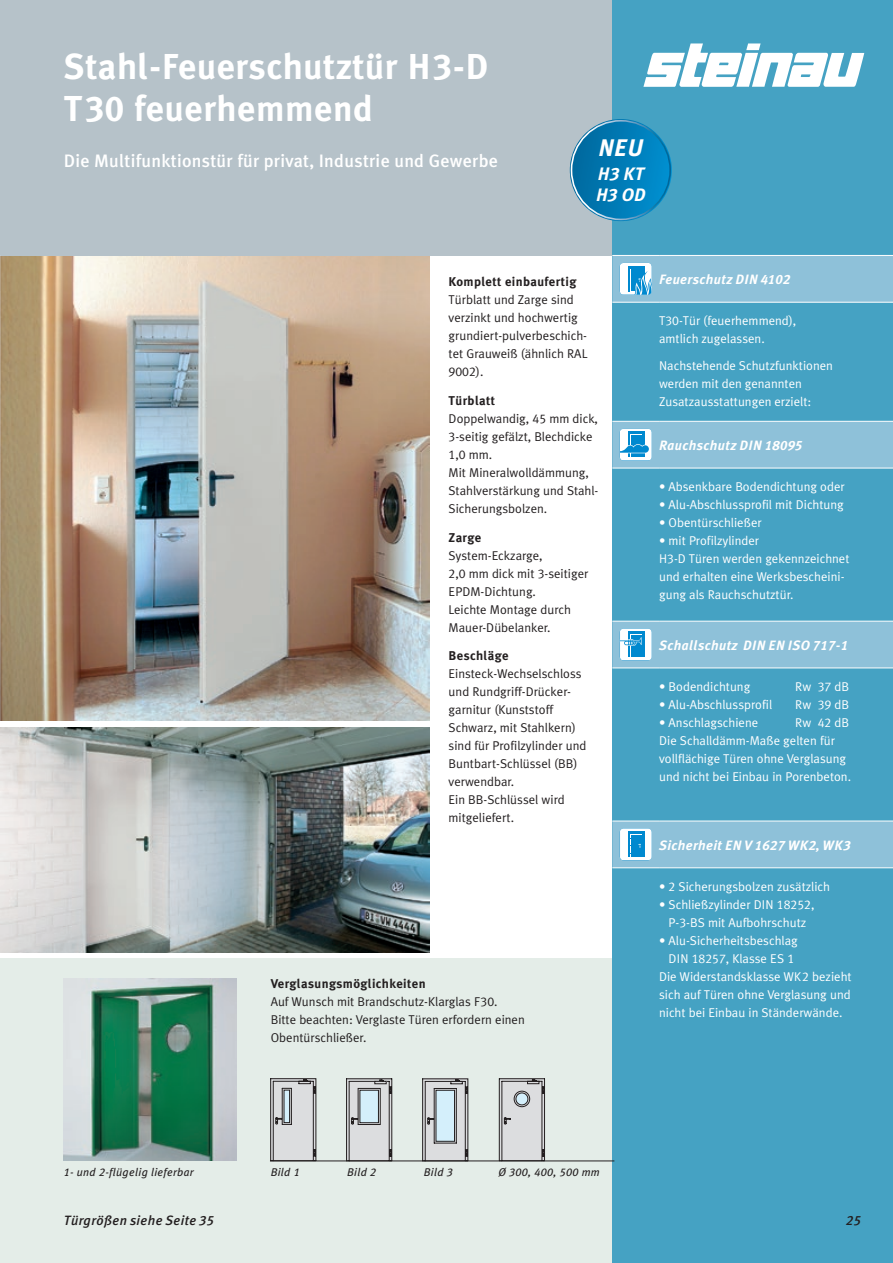
<style>
.page{position:relative;width:893px;height:1263px;background:#fff}
.page>*{position:absolute;margin:0;border:0;box-sizing:border-box;transform-origin:0 0}
.t1{font:700 36px/42px "Meta Plus";letter-spacing:.015em;color:#fff}
.t2{font:italic 700 24px "Meta Plus";color:#fff}
.t3{font:500 18px "Meta Plus";letter-spacing:.015em;color:#fff}
.t4{font:italic 700 18px/21px "Meta Plus";color:#fff}
.t5{font:italic 700 13.5px "Meta Plus";letter-spacing:.03em;color:#fff}
.t6{font:italic 500 13.5px "Meta Plus";letter-spacing:.03em;color:#231f20}
.t7{font:italic 13.5px "Meta Plus Medium Caps";color:#231f20}
.t8{font:12.75px/18px "Meta Plus Normal";color:#fff}
.t9{font:12.75px/18px "Meta Plus Normal";color:#231f20}
.t10{font:700 12.75px "Meta Plus";letter-spacing:.03em;color:#231f20}
.t11{font:12.75px "Meta Plus Normal Caps";color:#231f20}
.t12{font:italic 11.25px "Meta Plus";letter-spacing:.03em;color:#231f20}
.t13{font:italic 11.25px "Meta Plus Book Caps";letter-spacing:.03em;color:#231f20}
.s1{font-family:"Meta Plus Bold Caps";font-weight:400}
.s2{font-family:"Meta Plus Normal"}
.s3{font-family:"Meta Plus Normal Caps"}
.s4{font-family:"Meta Plus Book Caps"}
.s5{font-family:"Meta Plus"}
.s6{font-family:"Meta Plus Medium Caps";font-weight:400}
</style>
<div class="page">
<img style="left:0;top:255px;width:429px;height:466px">
<div style="left:0;top:959px;width:893px;height:304px;background:#e4ede8"></div>
<div style="left:0;top:0;width:893px;height:255px;background:#b6c2c9"></div>
<div style="left:612px;top:0;width:281px;height:1263px;background:#45a2c3"></div>
<svg style="left:643px;top:43px;width:221px;height:44px"></svg>
<svg style="left:270px;top:1078px;width:46px;height:82px"></svg>
<div style="left:347px;top:1079px;width:45px;height:82px;background:#dcdddf"></div>
<hr style="left:389px;top:1081px;width:1px;height:80px;background:#231f20">
<hr style="left:349px;top:1081px;width:1px;height:80px;background:#231f20">
<hr style="left:349px;top:1081px;width:40px;height:1px;background:#231f20">
<hr style="left:346px;top:1079px;width:1px;height:82px;background:#231f20">
<hr style="left:392px;top:1079px;width:1px;height:82px;background:#231f20">
<hr style="left:347px;top:1078px;width:45px;height:1px;background:#231f20">
<svg style="left:390px;top:1149px;width:2px;height:11px"></svg>
<svg style="left:351px;top:1079px;width:41px;height:46px"></svg>
<svg style="left:422px;top:1078px;width:46px;height:82px"></svg>
<svg style="left:499px;top:1078px;width:46px;height:82px"></svg>
<img style="left:0;top:727px;width:429px;height:225px">
<img style="left:64px;top:978px;width:172px;height:183px">
<svg style="left:612px;top:256px;width:281px;height:611px"></svg>
<hr style="left:612px;top:255px;width:47px;height:1px;background:#fff">
<hr style="left:659px;top:255px;width:234px;height:1px;background:#fff">
<hr style="left:612px;top:302px;width:47px;height:1px;background:#fff">
<hr style="left:659px;top:302px;width:234px;height:1px;background:#fff">
<hr style="left:612px;top:421px;width:47px;height:1px;background:#fff">
<hr style="left:659px;top:421px;width:234px;height:1px;background:#fff">
<hr style="left:612px;top:468px;width:47px;height:1px;background:#fff">
<hr style="left:659px;top:468px;width:234px;height:1px;background:#fff">
<hr style="left:612px;top:621px;width:47px;height:1px;background:#fff">
<hr style="left:659px;top:621px;width:234px;height:1px;background:#fff">
<hr style="left:612px;top:668px;width:47px;height:1px;background:#fff">
<hr style="left:659px;top:668px;width:234px;height:1px;background:#fff">
<hr style="left:612px;top:821px;width:47px;height:1px;background:#fff">
<hr style="left:659px;top:821px;width:234px;height:1px;background:#fff">
<hr style="left:612px;top:867px;width:47px;height:1px;background:#fff">
<hr style="left:659px;top:867px;width:234px;height:1px;background:#fff">
<svg style="left:620px;top:263px;width:32px;height:32px"></svg>
<svg style="left:620px;top:429px;width:32px;height:32px"></svg>
<svg style="left:620px;top:629px;width:32px;height:31px"></svg>
<svg style="left:620px;top:828px;width:32px;height:32px"></svg>
<hr style="left:270px;top:1160px;width:344px;height:1px;background:#231f20">
<svg style="left:570px;top:119px;width:102px;height:102px;background:#067db7"></svg>
<div style="left:571px;top:120px;width:100px;height:100px;border:2px solid #fff;border-radius:50%"></div>
<h1 class="t1" style="left:64px;top:45px;width:426px">Stahl-Feuerschutztür H<span class="s1">3</span>-D<br>T<span class="s1">30</span> feuerhemmend</h1>
<h3 class="t3" style="left:64px;top:151px;width:436px">Die Multifunktionstür für privat, Industrie und Gewerbe</h3>
<h2 class="t2" style="left:598px;top:134px;width:46px">NEU</h2>
<h3 class="t4" style="left:596px;top:163px;width:51px">H<span class="s1">3</span> KT<br>H<span class="s1">3</span> OD</h3>
<p class="t10" style="left:449px;top:274px;width:129px">Komplett einbaufertig</p>
<p class="t9" style="left:449px;top:291px;width:140px">Türblatt und Zarge sind verzinkt und hochwertig grundiert-pulverbeschich&shy;tet Grauweiß (ähnlich RAL</p>
<p class="t11" style="left:449px;top:364px;width:36px">9002<span class="s2">).</span></p>
<p class="t10" style="left:449px;top:393px;width:48px">Türblatt</p>
<p class="t9" style="left:449px;top:409px;width:151px">Doppelwandig, <span class="s3">45</span> mm dick,<br><span class="s3">3</span>-seitig gefälzt, Blechdicke</p>
<p class="t11" style="left:449px;top:447px;width:45px">1,0 <span class="s2">mm.</span></p>
<p class="t9" style="left:449px;top:463px;width:151px">Mit Mineralwolldämmung,<br>Stahlverstärkung und Stahl-<br>Sicherungsbolzen.</p>
<p class="t10" style="left:449px;top:530px;width:34px">Zarge</p>
<p class="t9" style="left:449px;top:546px;width:141px">System-Eckzarge,<br><span class="s3">2,0</span> mm dick mit <span class="s3">3</span>-seitiger<br>EPDM-Dichtung.<br>Leichte Montage durch<br>Mauer-Dübelanker.</p>
<p class="t10" style="left:449px;top:648px;width:62px">Beschläge</p>
<p class="t9" style="left:449px;top:665px;width:139px">Einsteck-Wechselschloss und Rundgriff-Drücker&shy;garnitur (Kunststoff<br>Schwarz, mit Stahlkern) sind für Profilzylinder und<br>Buntbart-Schlüssel (BB) verwendbar.<br>Ein BB-Schlüssel wird mitgeliefert.</p>
<p class="t10" style="left:271px;top:976px;width:156px">Verglasungsmöglichkeiten</p>
<p class="t9" style="left:271px;top:992px;width:256px">Auf Wunsch mit Brandschutz-Klarglas F<span class="s3">30.<br></span>Bitte beachten: Verglaste Türen erfordern einen<br>Obentürschließer.</p>
<p class="t5" style="left:659px;top:272px;width:133px">Feuerschutz DIN <span class="s1">4102</span></p>
<p class="t8" style="left:659px;top:311px;width:139px">T<span class="s3">30</span>-Tür (feuerhemmend), amtlich zugelassen.</p>
<p class="t8" style="left:659px;top:356px;width:175px">Nachstehende Schutzfunktionen werden mit den genannten<br>Zusatzausstattungen erzielt:</p>
<p class="t5" style="left:659px;top:437px;width:145px">Rauchschutz DIN <span class="s1">18095</span></p>
<p class="t8" style="left:659px;top:477px;width:187px">• Absenkbare Bodendichtung oder</p>
<p class="t8" style="left:659px;top:495px;width:186px">• Alu-Abschlussprofil mit Dichtung</p>
<p class="t8" style="left:659px;top:513px;width:104px">• Obentürschließer</p>
<p class="t8" style="left:659px;top:531px;width:192px">• mit Profilzylinder<br>H<span class="s3">3</span>-D Türen werden gekennzeichnet und erhalten eine Werksbescheini&shy;gung als Rauchschutztür.</p>
<p class="t5" style="left:659px;top:637px;width:190px">Schallschutz DIN EN ISO <span class="s1">717-1</span></p>
<p class="t8" style="left:659px;top:677px;width:93px">• Bodendichtung</p>
<p class="t8" style="left:795px;top:677px;width:55px">Rw <span class="s3">37</span> dB</p>
<p class="t8" style="left:659px;top:695px;width:115px">• Alu-Abschlussprofil</p>
<p class="t8" style="left:795px;top:695px;width:55px">Rw <span class="s3">39</span> dB</p>
<p class="t8" style="left:659px;top:713px;width:101px">• Anschlagschiene</p>
<p class="t8" style="left:659px;top:713px;width:193px;text-indent:136px">Rw <span class="s3">42</span> dB<br>Die Schalldämm-Maße gelten für vollflächige Türen ohne Verglasung und nicht bei Einbau in Porenbeton.</p>
<p class="t5" style="left:659px;top:837px;width:193px">Sicherheit EN V <span class="s1">1627</span> WK<span class="s1">2</span>, WK<span class="s1">3</span></p>
<p class="t8" style="left:659px;top:877px;width:173px">• <span class="s3">2</span> Sicherungsbolzen zusätzlich</p>
<p class="t8" style="left:659px;top:895px;width:157px;text-align:center">• Schließzylinder DIN <span class="s3">18252</span>,<br>P-<span class="s3">3</span>-BS mit Aufbohrschutz</p>
<p class="t8" style="left:659px;top:931px;width:140px">• Alu-Sicherheitsbeschlag</p>
<p class="t8" style="left:669px;top:949px;width:127px">DIN <span class="s3">18257</span>, Klasse ES <span class="s3">1</span></p>
<p class="t8" style="left:659px;top:967px;width:194px">Die Widerstandsklasse WK<span class="s3">2</span> bezieht</p>
<p class="t8" style="left:659px;top:985px;width:193px">sich auf Türen ohne Verglasung und</p>
<p class="t8" style="left:659px;top:1003px;width:185px">nicht bei Einbau in Ständerwände.</p>
<p class="t12" style="left:64px;top:1166px;width:131px"><span class="s4">1</span>- und <span class="s4">2</span>-flügelig lieferbar</p>
<p class="t12" style="left:271px;top:1166px;width:30px">Bild <span class="s4">1</span></p>
<p class="t12" style="left:347px;top:1166px;width:30px">Bild <span class="s4">2</span></p>
<p class="t12" style="left:424px;top:1166px;width:30px">Bild <span class="s4">3</span></p>
<p class="t13" style="left:499px;top:1166px;width:103px">Ø 300, 400, 500 <span class="s5">mm</span></p>
<p class="t6" style="left:64px;top:1212px;width:152px">Türgrößen siehe Seite <span class="s6">35</span></p>
<p class="t7" style="left:846px;top:1212px;width:16px">25</p>
</div>
